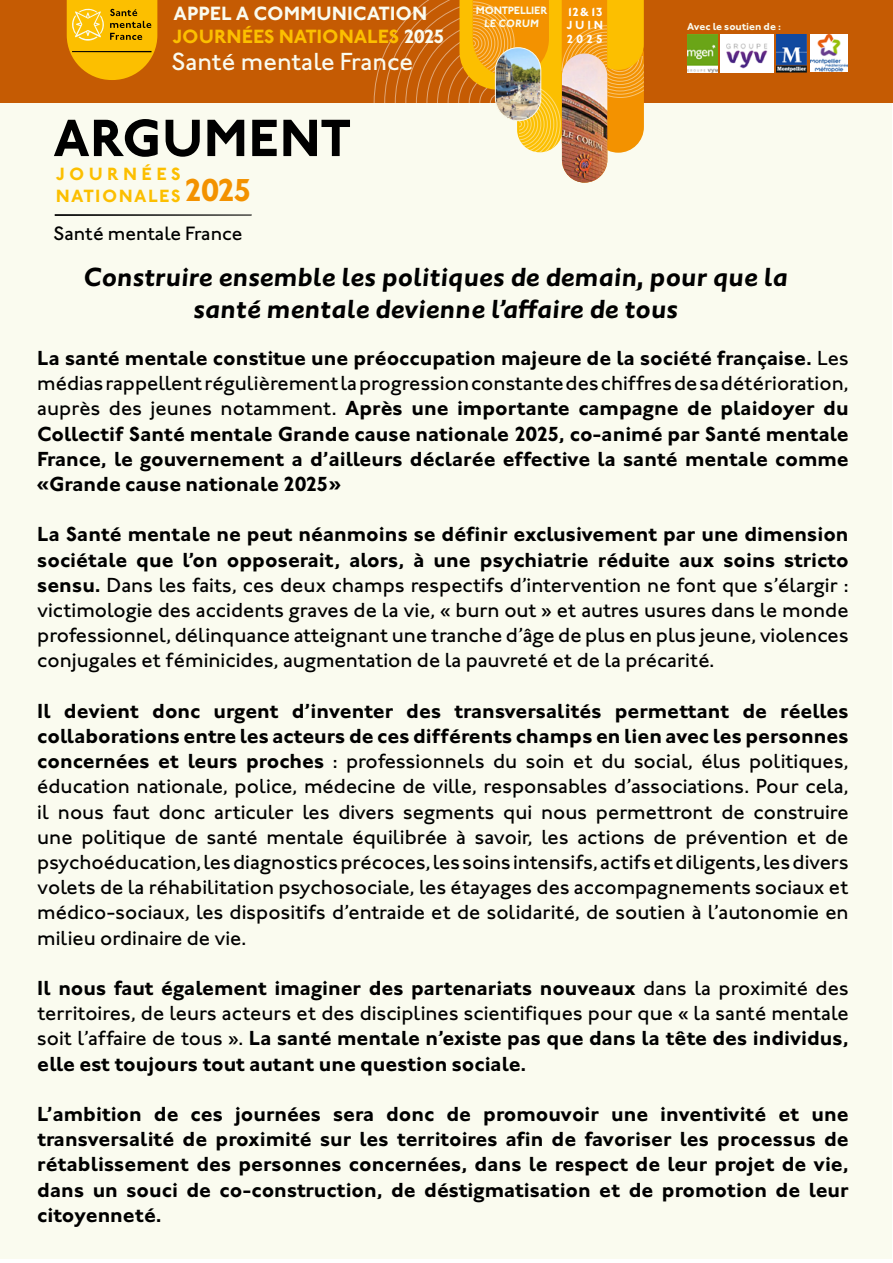
<style>
.page{position:relative;width:893px;height:1263px;background:#fff}
.page>*{position:absolute;margin:0;border:0;box-sizing:border-box;transform-origin:0 0}
.t1{font:700 54px "Johnston ITC Std";color:#000}
.t2{font:italic 700 27px/32.4px "Johnston ITC Pro";color:#000;text-align:center}
.t3{font:500 25.5px "Johnston ITC Std";color:#fafbef}
.t4{font:500 21px/25.2px "Johnston ITC Std";color:#000;text-align:justify}
.t5{font:700 21px/25.2px "Johnston ITC Std";color:#000;text-align:justify}
.t6{font:500 19.95px "Johnston ITC Std";color:#000}
.t7{font:700 19.8px/23.7px "Johnston ITC Std";color:#fafbef}
.t8{font:700 18.3px/21.9px "Johnston ITC Std";letter-spacing:.08em;color:#fcbf00}
.t9{font:700 12.15px/13.4px "Johnston ITC Std";letter-spacing:.22em;color:#fff;text-align:justify}
.t10{font:700 10.95px "Johnston ITC Std";letter-spacing:-.02em;color:#fafbef}
.t11{font:italic 700 10.95px "Johnston ITC Pro";letter-spacing:.01em;color:#fafbef}
.t12{font:700 10.5px "Johnston ITC Std";color:#fafbef}
.s1{color:#fcbf00}
.s2{font-size:32.7px;color:#f39200}
.s3{font-weight:500}
.s4{font-weight:700}
</style>
<div class="page">
<div style="left:0;top:0;width:891px;height:1259px;background:#fafbef"></div>
<div style="left:0;top:0;width:893px;height:102px;background:#c55b03"></div>
<svg style="left:67px;top:0;width:90px;height:80px;background:#ebae09"></svg>
<hr style="left:72px;top:51px;width:80px;height:1px;background:#000">
<svg style="left:374px;top:0;width:270px;height:164px"></svg>
<img style="left:562px;top:53px;width:45px;height:130px;border-radius:23px">
<img style="left:495px;top:48px;width:46px;height:73px;border-radius:23px">
<div style="left:495px;top:48px;width:46px;height:73px;border:1px solid #fafbef;border-radius:23px"></div>
<img style="left:721px;top:34px;width:52px;height:38px">
<img style="left:687px;top:35px;width:30px;height:37px">
<img style="left:777px;top:35px;width:30px;height:37px">
<img style="left:810px;top:34px;width:38px;height:38px">
<svg style="left:55px;top:214px;width:197px;height:2px"></svg>
<p class="t7" style="left:172px;top:1px;width:274px">APPEL A COMMUNICATION<br><span class="s1">JOURNÉES NATIONALES</span> 2025</p>
<p class="t3" style="left:171px;top:47px;width:244px">Santé mentale France</p>
<h1 class="t1" style="left:53px;top:105px;width:300px">ARGUMENT</h1>
<p class="t8" style="left:56px;top:163px;width:198px">JOURNÉES<br>NATIONALES<span class="s2">2025</span></p>
<p class="t6" style="left:53px;top:222px;width:191px">Santé mentale France</p>
<p class="t10" style="left:476px;top:4px;width:73px">MONTPELLIER</p>
<p class="t11" style="left:484px;top:17px;width:56px">LE CORUM</p>
<p class="t9" style="left:566px;top:5px;width:38px">12&amp;13<br>JUIN 2025</p>
<p class="t12" style="left:687px;top:20px;width:95px">Avec le soutien de :</p>
<p class="t2" style="left:83px;top:260px;width:706px">Construire ensemble les politiques de demain, pour que la santé mentale devienne l’affaire de tous</p>
<p class="t5" style="left:37px;top:345px;width:813px">La santé mentale constitue une préoccupation majeure de la société française. <span class="s3">Les médias rappellent régulièrement la progression constante des chiffres de sa détérioration, auprès des jeunes notamment.</span> Après une importante campagne de plaidoyer du Collectif Santé mentale Grande cause nationale 2025, co-animé par Santé mentale France, le gouvernement a d’ailleurs déclarée effective la santé mentale comme «Grande cause nationale 2025»</p>
<p class="t4" style="left:37px;top:522px;width:813px"><span class="s4">La Santé mentale ne peut néanmoins se définir exclusivement par une dimension sociétale que l’on opposerait, alors, à une psychiatrie réduite aux soins stricto sensu.</span> Dans les faits, ces deux champs respectifs d’intervention ne font que s’élargir : victimologie des accidents graves de la vie, « burn out » et autres usures dans le monde professionnel, délinquance atteignant une tranche d’âge de plus en plus jeune, violences conjugales et féminicides, augmentation de la pauvreté et de la précarité.</p>
<p class="t4" style="left:37px;top:698px;width:813px"><span class="s4">Il devient donc urgent d’inventer des transversalités permettant de réelles collaborations entre les acteurs de ces différents champs en lien avec les personnes concernées et leurs proches</span> : professionnels du soin et du social, élus politiques, éducation nationale, police, médecine de ville, responsables d’associations. Pour cela, il nous faut donc articuler les divers segments qui nous permettront de construire une politique de santé mentale équilibrée à savoir, les actions de prévention et de psychoéducation, les diagnostics précoces, les soins intensifs, actifs et diligents, les divers volets de la réhabilitation psychosociale, les étayages des accompagnements sociaux et médico-sociaux, les dispositifs d’entraide et de solidarité, de soutien à l’autonomie en milieu ordinaire de vie.</p>
<p class="t5" style="left:37px;top:975px;width:813px">Il nous faut également imaginer des partenariats nouveaux <span class="s3">dans la proximité des territoires, de leurs acteurs et des disciplines scientifiques pour que « la santé mentale soit l’affaire de tous ».</span> La santé mentale n’existe pas que dans la tête des individus, elle est toujours tout autant une question sociale.</p>
<p class="t5" style="left:37px;top:1101px;width:813px">L’ambition de ces journées sera donc de promouvoir une inventivité et une transversalité de proximité sur les territoires afin de favoriser les processus de rétablissement des personnes concernées, dans le respect de leur projet de vie, dans un souci de co-construction, de déstigmatisation et de promotion de leur citoyenneté.</p>
</div>
